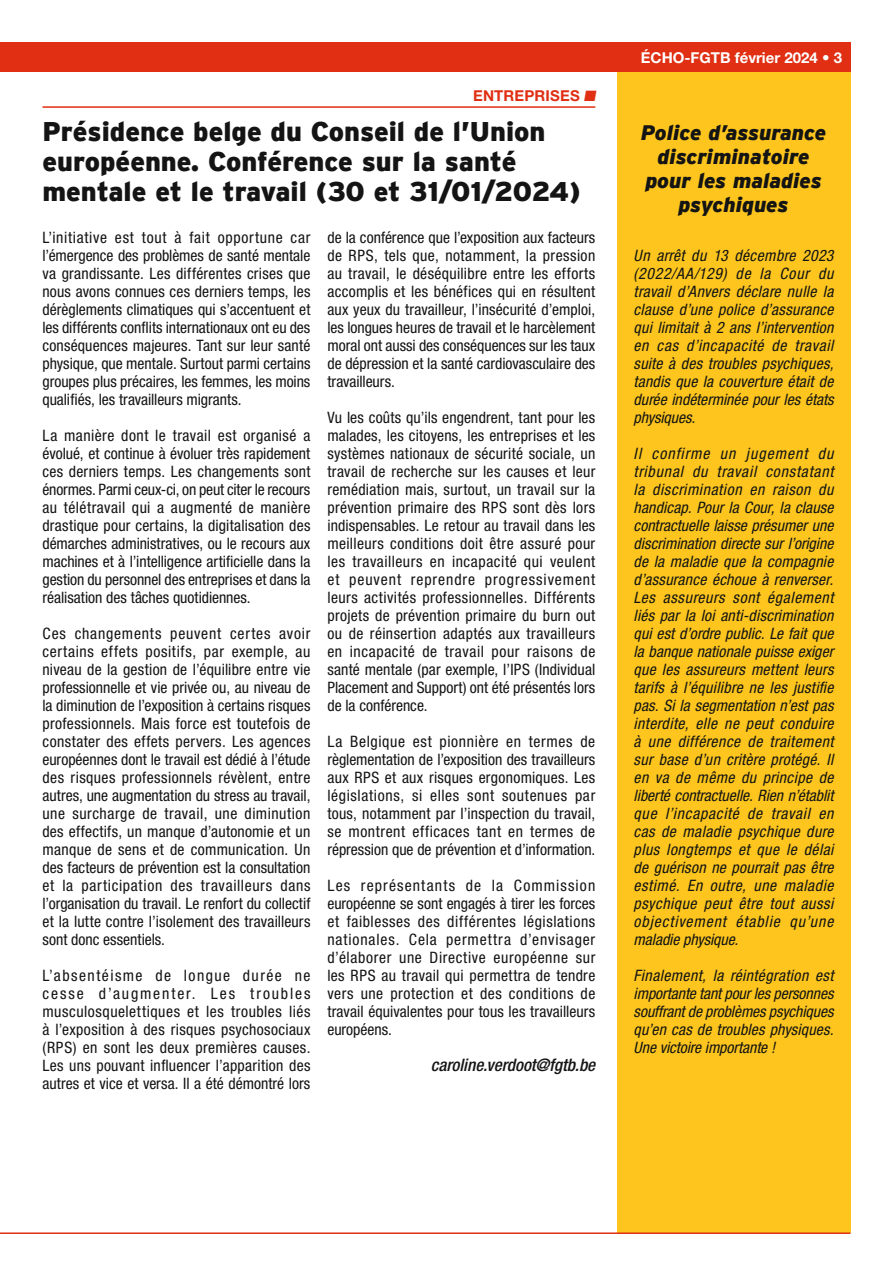
<style>
.page{position:relative;width:893px;height:1263px;background:#fff}
.page>*{position:absolute;margin:0;border:0;box-sizing:border-box;transform-origin:0 0}
.t1{font:900 27px/30px "Interstate";color:#131413}
.t2{font:italic 900 21px/24px "Interstate";color:#131413;text-align:center}
.t3{font:italic 500 condensed 17.25px "Helvetica Neue LT Std";color:#131413}
.t4{font:condensed 15.75px/18px "Helvetica Neue LT Std";color:#131413;text-align:justify}
.t5{font:italic condensed 15.75px/18px "Helvetica Neue LT Std";letter-spacing:.005em;color:#131413;text-align:justify}
.t6{font:700 15px "Helvetica Neue LT Std";color:#fff}
.t7{font:700 15px "Helvetica Neue LT Std";letter-spacing:.01em;color:#e02f13}
</style>
<div class="page">
<div style="left:617px;top:57px;width:233px;height:1176px;background:#fdc51d"></div>
<hr style="left:0;top:1232px;width:850px;height:2px;background:#e02f13">
<div style="left:0;top:43px;width:850px;height:29px;background:#e02f13"></div>
<hr style="left:43px;top:106px;width:552px;height:2px;background:#e02f13">
<p class="t7" style="left:473px;top:86px;width:126px">ENTREPRISES ■</p>
<h1 class="t1" style="left:43px;top:117px;width:540px">Présidence belge du Conseil de l’Union européenne. Conférence sur la santé mentale et le travail (30 et 31/01/2024)</h1>
<p class="t4" style="left:43px;top:228px;width:269px">L’initiative est tout à fait opportune car l’émergence des problèmes de santé mentale va grandissante. Les différentes crises que nous avons connues ces derniers temps, les dérèglements climatiques qui s’accentuent et les différents conflits internationaux ont eu des conséquences majeures. Tant sur leur santé physique, que mentale. Surtout parmi certains groupes plus précaires, les femmes, les moins qualifiés, les travailleurs migrants.</p>
<p class="t4" style="left:43px;top:426px;width:269px">La manière dont le travail est organisé a évolué, et continue à évoluer très rapidement ces derniers temps. Les changements sont énormes. Parmi ceux-ci, on peut citer le recours au télétravail qui a augmenté de manière drastique pour certains, la digitalisation des démarches administratives, ou le recours aux machines et à l’intelligence artificielle dans la gestion du personnel des entreprises et dans la réalisation des tâches quotidiennes.</p>
<p class="t4" style="left:43px;top:624px;width:269px">Ces changements peuvent certes avoir certains effets positifs, par exemple, au niveau de la gestion de l’équilibre entre vie professionnelle et vie privée ou, au niveau de la diminution de l’exposition à certains risques professionnels. Mais force est toutefois de constater des effets pervers. Les agences européennes dont le travail est dédié à l’étude des risques professionnels révèlent, entre autres, une augmentation du stress au travail, une surcharge de travail, une diminution des effectifs, un manque d’autonomie et un manque de sens et de communication. Un des facteurs de prévention est la consultation et la participation des travailleurs dans l’organisation du travail. Le renfort du collectif et la lutte contre l’isolement des travailleurs sont donc essentiels.</p>
<p class="t4" style="left:43px;top:966px;width:269px">L’absentéisme de longue durée ne cesse d’augmenter. Les troubles musculosquelettiques et les troubles liés à l’exposition à des risques psychosociaux (RPS) en sont les deux premières causes.<br>Les uns pouvant influencer l’apparition des autres et vice et versa. Il a été démontré lors</p>
<p class="t4" style="left:327px;top:228px;width:269px">de la conférence que l’exposition aux facteurs de RPS, tels que, notamment, la pression au travail, le déséquilibre entre les efforts accomplis et les bénéfices qui en résultent aux yeux du travailleur, l’insécurité d’emploi, les longues heures de travail et le harcèlement moral ont aussi des conséquences sur les taux de dépression et la santé cardiovasculaire des travailleurs.</p>
<p class="t4" style="left:327px;top:408px;width:269px">Vu les coûts qu’ils engendrent, tant pour les malades, les citoyens, les entreprises et les systèmes nationaux de sécurité sociale, un travail de recherche sur les causes et leur remédiation mais, surtout, un travail sur la prévention primaire des RPS sont dès lors indispensables. Le retour au travail dans les meilleurs conditions doit être assuré pour les travailleurs en incapacité qui veulent et peuvent reprendre progressivement leurs activités professionnelles. Différents projets de prévention primaire du burn out ou de réinsertion adaptés aux travailleurs en incapacité de travail pour raisons de santé mentale (par exemple, l’IPS (Individual Placement and Support) ont été présentés lors de la conférence.</p>
<p class="t4" style="left:327px;top:732px;width:269px">La Belgique est pionnière en termes de règlementation de l’exposition des travailleurs aux RPS et aux risques ergonomiques. Les législations, si elles sont soutenues par tous, notamment par l’inspection du travail, se montrent efficaces tant en termes de répression que de prévention et d’information.</p>
<p class="t4" style="left:327px;top:876px;width:269px">Les représentants de la Commission européenne se sont engagés à tirer les forces et faiblesses des différentes législations nationales. Cela permettra d’envisager d’élaborer une Directive européenne sur les RPS au travail qui permettra de tendre vers une protection et des conditions de travail équivalentes pour tous les travailleurs européens.</p>
<p class="t3" style="left:431px;top:1054px;width:166px">caroline.verdoot@fgtb.be</p>
<p class="t6" style="left:641px;top:48px;width:203px">ÉCHO-FGTB février 2024 • 3</p>
<h2 class="t2" style="left:641px;top:120px;width:187px">Police d’assurance discriminatoire pour les maladies psychiques</h2>
<p class="t5" style="left:634px;top:246px;width:201px">Un arrêt du 13 décembre 2023 (2022/AA/129) de la Cour du travail d’Anvers déclare nulle la clause d’une police d’assurance qui limitait à 2 ans l’intervention en cas d’incapacité de travail suite à des troubles psychiques, tandis que la couverture était de durée indéterminée pour les états physiques.</p>
<p class="t5" style="left:634px;top:444px;width:201px">Il confirme un jugement du tribunal du travail constatant la discrimination en raison du handicap. Pour la Cour, la clause contractuelle laisse présumer une discrimination directe sur l’origine de la maladie que la compagnie d’assurance échoue à renverser.<br>Les assureurs sont également liés par la loi anti-discrimination qui est d’ordre public. Le fait que la banque nationale puisse exiger que les assureurs mettent leurs tarifs à l’équilibre ne les justifie pas. Si la segmentation n’est pas interdite, elle ne peut conduire à une différence de traitement sur base d’un critère protégé. Il en va de même du principe de liberté contractuelle. Rien n’établit que l’incapacité de travail en cas de maladie psychique dure plus longtemps et que le délai de guérison ne pourrait pas être estimé. En outre, une maladie psychique peut être tout aussi objectivement établie qu’une maladie physique.</p>
<p class="t5" style="left:634px;top:967px;width:201px">Finalement, la réintégration est importante tant pour les personnes souffrant de problèmes psychiques qu’en cas de troubles physiques.<br>Une victoire importante !</p>
</div>
